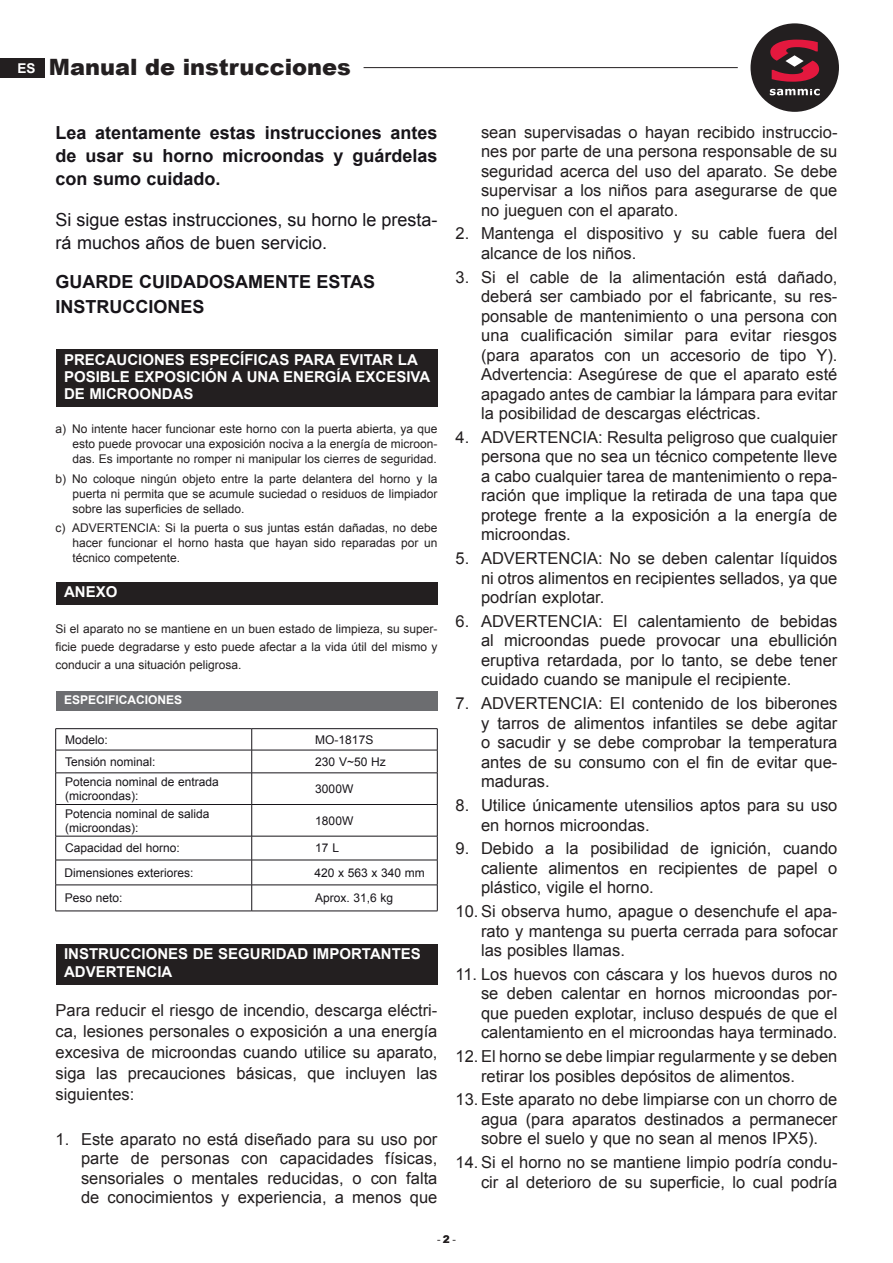
<style>
.page{position:relative;width:893px;height:1263px;background:#fff}
.page>*{position:absolute;margin:0;border:0;box-sizing:border-box;transform-origin:0 0}
.t1{font:900 22.5px "Arial";color:#231f20}
.t2{font:700 18px/23.4px "Arial";color:#171419;text-align:justify}
.t3{font:18px/23.4px "Arial";color:#171419}
.t4{font:16.5px/19.5px "Arial";color:#231f20;text-align:justify}
.t5{font:700 15px/17.2px "Arial";color:#fff}
.t6{font:12px/15px "Arial";color:#231f20;text-align:justify}
.t7{font:12px/14.4px "Arial";color:#171419}
.t8{font:700 12px "Arial";color:#fff}
.t9{font:10.5px "Arial";color:#231f20}
.t10{font:900 10.5px "Arial";color:#231f20}
.s1{font-weight:700;font-size:13.5px;color:#fff}
</style>
<div class="page">
<div style="left:750px;top:23px;width:89px;height:89px;background:#231f20;border-radius:50%"></div>
<svg style="left:770px;top:40px;width:49px;height:42px"></svg>
<svg style="left:770px;top:89px;width:50px;height:6px"></svg>
<hr style="left:364px;top:67px;width:374px;height:1px;background:#231f20">
<div style="left:56px;top:349px;width:381px;height:58px;background:#231f20"></div>
<div style="left:56px;top:582px;width:381px;height:23px;background:#231f20"></div>
<div style="left:56px;top:691px;width:381px;height:20px;background:#6c6d70"></div>
<div style="left:56px;top:944px;width:381px;height:40px;background:#231f20"></div>
<hr style="left:56px;top:728px;width:196px;height:1px;background:#171419">
<hr style="left:252px;top:728px;width:185px;height:1px;background:#171419">
<hr style="left:56px;top:750px;width:196px;height:1px;background:#171419">
<svg style="left:55px;top:729px;width:1px;height:44px"></svg>
<hr style="left:252px;top:750px;width:185px;height:1px;background:#171419">
<svg style="left:251px;top:729px;width:1px;height:44px"></svg>
<svg style="left:437px;top:729px;width:1px;height:44px"></svg>
<hr style="left:56px;top:773px;width:196px;height:1px;background:#171419">
<hr style="left:55px;top:773px;width:1px;height:31px;background:#171419">
<hr style="left:252px;top:773px;width:185px;height:1px;background:#171419">
<hr style="left:251px;top:773px;width:1px;height:31px;background:#171419">
<hr style="left:437px;top:773px;width:1px;height:31px;background:#171419">
<hr style="left:56px;top:804px;width:196px;height:1px;background:#171419">
<hr style="left:55px;top:805px;width:1px;height:31px;background:#171419">
<hr style="left:252px;top:804px;width:185px;height:1px;background:#171419">
<hr style="left:251px;top:805px;width:1px;height:31px;background:#171419">
<hr style="left:437px;top:805px;width:1px;height:31px;background:#171419">
<hr style="left:56px;top:836px;width:196px;height:1px;background:#171419">
<hr style="left:252px;top:836px;width:185px;height:1px;background:#171419">
<hr style="left:56px;top:860px;width:196px;height:1px;background:#171419">
<hr style="left:252px;top:860px;width:185px;height:1px;background:#171419">
<hr style="left:56px;top:885px;width:196px;height:1px;background:#171419">
<svg style="left:55px;top:836px;width:1px;height:75px"></svg>
<hr style="left:252px;top:885px;width:185px;height:1px;background:#171419">
<svg style="left:251px;top:836px;width:1px;height:75px"></svg>
<svg style="left:437px;top:836px;width:1px;height:75px"></svg>
<hr style="left:56px;top:911px;width:196px;height:1px;background:#171419">
<hr style="left:252px;top:911px;width:185px;height:1px;background:#171419">
<div style="left:0;top:58px;width:44px;height:19px;background:#231f20"></div>
<h1 class="t1" style="left:17px;top:51px;width:335px"><span class="s1">ES</span> Manual de instrucciones</h1>
<p class="t2" style="left:56px;top:121px;width:383px">Lea atentamente estas instrucciones antes de usar su horno microondas y guárdelas con sumo cuidado.</p>
<p class="t3" style="left:56px;top:208px;width:383px">Si sigue estas instrucciones, su horno le presta&shy;rá muchos años de buen servicio.</p>
<p class="t2" style="left:56px;top:270px;width:321px;line-height:25.2px">GUARDE CUIDADOSAMENTE ESTAS<br>INSTRUCCIONES</p>
<p class="t5" style="left:64px;top:351px;width:368px">PRECAUCIONES ESPECÍFICAS PARA EVITAR LA<br>POSIBLE EXPOSICIÓN A UNA ENERGÍA EXCESIVA<br>DE MICROONDAS</p>
<p class="t6" style="left:73px;top:422px;width:366px;text-indent:-17px">a) No intente hacer funcionar este horno con la puerta abierta, ya que esto puede provocar una exposición nociva a la energía de microon&shy;das. Es importante no romper ni manipular los cierres de seguridad.</p>
<p class="t6" style="left:73px;top:471px;width:366px;text-indent:-17px">b) No coloque ningún objeto entre la parte delantera del horno y la puerta ni permita que se acumule suciedad o residuos de limpiador sobre las superficies de sellado.</p>
<p class="t6" style="left:73px;top:520px;width:366px;text-indent:-17px">c) ADVERTENCIA: Si la puerta o sus juntas están dañadas, no debe hacer funcionar el horno hasta que hayan sido reparadas por un técnico competente.</p>
<p class="t5" style="left:64px;top:584px;width:55px">ANEXO</p>
<p class="t6" style="left:56px;top:620px;width:383px;line-height:18px">Si el aparato no se mantiene en un buen estado de limpieza, su super&shy;ficie puede degradarse y esto puede afectar a la vida útil del mismo y conducir a una situación peligrosa.</p>
<p class="t8" style="left:64px;top:692px;width:120px">ESPECIFICACIONES</p>
<p class="t7" style="left:65px;top:732px;width:44px">Modelo:</p>
<p class="t7" style="left:315px;top:732px;width:60px">MO-1817S</p>
<p class="t7" style="left:65px;top:754px;width:92px">Tensión nominal:</p>
<p class="t7" style="left:315px;top:754px;width:72px">230 V~50 Hz</p>
<p class="t7" style="left:65px;top:774px;width:155px">Potencia nominal de entrada (microondas):</p>
<p class="t7" style="left:315px;top:782px;width:40px">3000W</p>
<p class="t7" style="left:65px;top:806px;width:146px">Potencia nominal de salida (microondas):</p>
<p class="t7" style="left:315px;top:813px;width:40px">1800W</p>
<p class="t7" style="left:65px;top:841px;width:116px">Capacidad del horno:</p>
<p class="t7" style="left:315px;top:841px;width:25px">17 L</p>
<p class="t7" style="left:64px;top:865px;width:131px">Dimensiones exteriores:</p>
<p class="t7" style="left:315px;top:865px;width:112px">420 x 563 x 340 mm</p>
<p class="t7" style="left:65px;top:891px;width:59px">Peso neto:</p>
<p class="t7" style="left:315px;top:891px;width:80px">Aprox. 31,6 kg</p>
<p class="t5" style="left:64px;top:945px;width:358px;line-height:18px">INSTRUCCIONES DE SEGURIDAD IMPORTANTES<br>ADVERTENCIA</p>
<p class="t4" style="left:56px;top:1000px;width:383px;line-height:21px">Para reducir el riesgo de incendio, descarga eléctri&shy;ca, lesiones personales o exposición a una energía excesiva de microondas cuando utilice su aparato, siga las precauciones básicas, que incluyen las siguientes:</p>
<p class="t4" style="left:81px;top:1129px;width:358px;text-indent:-26px">1. Este aparato no está diseñado para su uso por parte de personas con capacidades físicas, sensoriales o mentales reducidas, o con falta de conocimientos y experiencia, a menos que</p>
<p class="t4" style="left:481px;top:122px;width:358px">sean supervisadas o hayan recibido instruccio&shy;nes por parte de una persona responsable de su seguridad acerca del uso del aparato. Se debe supervisar a los niños para asegurarse de que no jueguen con el aparato.</p>
<p class="t4" style="left:481px;top:224px;width:358px;text-indent:-26px">2. Mantenga el dispositivo y su cable fuera del alcance de los niños.</p>
<p class="t4" style="left:481px;top:267px;width:358px;text-indent:-26px">3. Si el cable de la alimentación está dañado, deberá ser cambiado por el fabricante, su res&shy;ponsable de mantenimiento o una persona con una cualificación similar para evitar riesgos (para aparatos con un accesorio de tipo Y).<br>Advertencia: Asegúrese de que el aparato esté apagado antes de cambiar la lámpara para evitar la posibilidad de descargas eléctricas.</p>
<p class="t4" style="left:481px;top:427px;width:358px;text-indent:-26px">4. ADVERTENCIA: Resulta peligroso que cualquier persona que no sea un técnico competente lleve a cabo cualquier tarea de mantenimiento o repa&shy;ración que implique la retirada de una tapa que protege frente a la exposición a la energía de microondas.</p>
<p class="t4" style="left:481px;top:549px;width:358px;text-indent:-26px">5. ADVERTENCIA: No se deben calentar líquidos ni otros alimentos en recipientes sellados, ya que podrían explotar.</p>
<p class="t4" style="left:481px;top:612px;width:358px;text-indent:-26px">6. ADVERTENCIA: El calentamiento de bebidas al microondas puede provocar una ebullición eruptiva retardada, por lo tanto, se debe tener cuidado cuando se manipule el recipiente.</p>
<p class="t4" style="left:481px;top:694px;width:358px;text-indent:-26px">7. ADVERTENCIA: El contenido de los biberones y tarros de alimentos infantiles se debe agitar o sacudir y se debe comprobar la temperatura antes de su consumo con el fin de evitar que&shy;maduras.</p>
<p class="t4" style="left:481px;top:796px;width:358px;text-indent:-26px">8. Utilice únicamente utensilios aptos para su uso en hornos microondas.</p>
<p class="t4" style="left:481px;top:839px;width:358px;text-indent:-26px">9. Debido a la posibilidad de ignición, cuando caliente alimentos en recipientes de papel o plástico, vigile el horno.</p>
<p class="t4" style="left:481px;top:902px;width:358px;text-indent:-26px">10. Si observa humo, apague o desenchufe el apa&shy;rato y mantenga su puerta cerrada para sofocar las posibles llamas.</p>
<p class="t4" style="left:481px;top:964px;width:358px;text-indent:-26px">11. Los huevos con cáscara y los huevos duros no se deben calentar en hornos microondas por&shy;que pueden explotar, incluso después de que el calentamiento en el microondas haya terminado.</p>
<p class="t4" style="left:481px;top:1047px;width:358px;text-indent:-26px">12. El horno se debe limpiar regularmente y se deben retirar los posibles depósitos de alimentos.</p>
<p class="t4" style="left:481px;top:1090px;width:358px;text-indent:-26px">13. Este aparato no debe limpiarse con un chorro de agua (para aparatos destinados a permanecer sobre el suelo y que no sean al menos IPX5).</p>
<p class="t4" style="left:455px;top:1153px;width:383px;text-align:right">14. Si el horno no se mantiene limpio podría condu&shy;cir al deterioro de su superficie, lo cual podría</p>
<p class="t10" style="left:443px;top:1231px;width:9px">2</p>
<p class="t9" style="left:437px;top:1232px;width:20px">- -</p>
</div>
